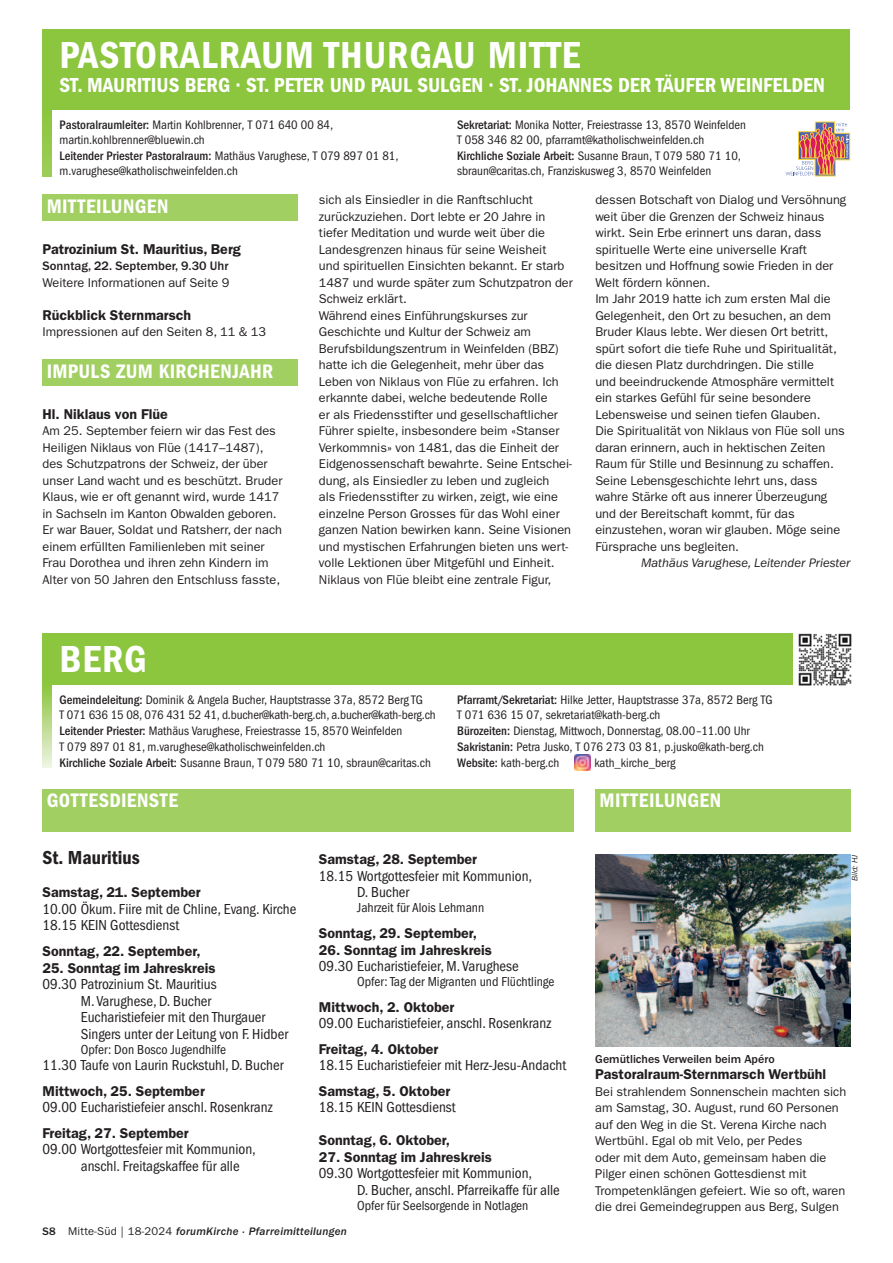
<style>
.page{position:relative;width:893px;height:1263px;background:#fff}
.page>*{position:absolute;margin:0;border:0;box-sizing:border-box;transform-origin:0 0}
.t1{font:39px "Franklin Gothic LT Pro Dm Cn";letter-spacing:.025em;color:#fff}
.t2{font:21px "Franklin Gothic LT Pro Dm Cn";color:#fff}
.t3{font:20.25px "Franklin Gothic LT Pro Dm Cn";letter-spacing:.015em;color:#fff}
.t4{font:19.5px "Franklin Gothic LT Pro Dm Cn";color:#231f20}
.t5{font:condensed 15px/16.5px "Franklin Gothic LT Pro";color:#231f20}
.t6{font:14.25px "Franklin Gothic LT Pro Dm";color:#231f20}
.t7{font:condensed 13.5px "Franklin Gothic LT Pro";color:#231f20}
.t8{font:12.75px/16.5px "Franklin Gothic LT Pro";color:#231f20}
.t9{font:condensed 12.75px/15.8px "Franklin Gothic LT Pro";color:#231f20}
.t10{font:italic 12.75px "Franklin Gothic LT Pro";color:#231f20}
.t11{font:500 12.75px "Franklin Gothic LT Pro";color:#231f20}
.t12{font:500 12px "Franklin Gothic LT Pro";color:#231f20}
.t13{font:italic 500 11.25px "Franklin Gothic LT Pro";letter-spacing:.025em;color:#231f20}
.t14{font:italic 8.25px "Franklin Gothic LT Pro";letter-spacing:.015em;color:#231f20}
.s1{font-weight:500}
.s2{font-style:normal}
.s3{font-weight:400;font-style:normal}
</style>
<div class="page">
<div style="left:43px;top:360px;width:255px;height:26px;background:#a2cf62"></div>
<div style="left:595px;top:789px;width:255px;height:42px;background:#a2cf62"></div>
<img style="left:595px;top:855px;width:255px;height:191px">
<div style="left:43px;top:789px;width:531px;height:42px;background:#a2cf62"></div>
<div style="left:43px;top:195px;width:255px;height:26px;background:#a2cf62"></div>
<div style="left:43px;top:110px;width:8px;height:67px;background:#95ca4c"></div>
<div style="left:43px;top:30px;width:807px;height:80px;background:#8bc63e"></div>
<svg style="left:786px;top:122px;width:64px;height:54px"></svg>
<svg style="left:43px;top:685px;width:8px;height:82px"></svg>
<div style="left:43px;top:634px;width:807px;height:51px;background:#8bc63e"></div>
<img style="left:574px;top:754px;width:17px;height:17px">
<div style="left:793px;top:632px;width:58px;height:54px;background:#fff"></div>
<img style="left:798px;top:633px;width:53px;height:53px">
<h1 class="t1" style="left:60px;top:33px;width:523px">PASTORALRAUM THURGAU MITTE</h1>
<h2 class="t2" style="left:60px;top:73px;width:767px">ST. MAURITIUS BERG · ST. PETER UND PAUL SULGEN · ST. JOHANNES DER TÄUFER WEINFELDEN</h2>
<p class="t9" style="left:60px;top:117px;width:340px;line-height:15.3px"><span class="s1">Pastoralraumleiter:</span> Martin Kohlbrenner, T 071 640 00 84, martin.kohlbrenner@bluewin.ch<br><span class="s1">Leitender Priester Pastoralraum:</span> Mathäus Varughese, T 079 897 01 81, m.varughese@katholischweinfelden.ch</p>
<p class="t9" style="left:457px;top:117px;width:290px;line-height:15.3px"><span class="s1">Sekretariat:</span> Monika Notter, Freiestrasse 13, 8570 Weinfelden T 058 346 82 00, pfarramt@katholischweinfelden.ch <span class="s1">Kirchliche Soziale Arbeit:</span> Susanne Braun, T 079 580 71 10, sbraun@caritas.ch, Franziskusweg 3, 8570 Weinfelden</p>
<h3 class="t3" style="left:47px;top:194px;width:58px">MITTE ILUNGEN</h3>
<p class="t6" style="left:43px;top:241px;width:200px">Patrozinium St. Mauritius, Berg</p>
<p class="t11" style="left:43px;top:259px;width:188px">Sonntag, 22. September, 9.30 Uhr</p>
<p class="t8" style="left:43px;top:274px;width:188px">Weitere Informationen auf Seite 9</p>
<p class="t6" style="left:43px;top:307px;width:150px">Rückblick Sternmarsch</p>
<p class="t8" style="left:43px;top:324px;width:225px">Impressionen auf den Seiten 8, 11 &amp; 13</p>
<h3 class="t3" style="left:47px;top:359px;width:228px">IMPULS ZUM KIRCHENJAHR</h3>
<p class="t6" style="left:43px;top:406px;width:127px">Hl. Niklaus von Flüe</p>
<p class="t8" style="left:43px;top:423px;width:241px">Am 25. September feiern wir das Fest des Heiligen Niklaus von Flüe (1417–1487), des Schutzpatrons der Schweiz, der über unser Land wacht und es beschützt. Bruder Klaus, wie er oft genannt wird, wurde 1417 in Sachseln im Kanton Obwalden geboren.<br>Er war Bauer, Soldat und Ratsherr, der nach einem erfüllten Familienleben mit seiner Frau Dorothea und ihren zehn Kindern im Alter von 50 Jahren den Entschluss fasste,</p>
<p class="t8" style="left:319px;top:192px;width:255px">sich als Einsiedler in die Ranftschlucht zurückzuziehen. Dort lebte er 20 Jahre in tiefer Meditation und wurde weit über die Landesgrenzen hinaus für seine Weisheit<br>und spirituellen Einsichten bekannt. Er starb 1487 und wurde später zum Schutzpatron der Schweiz erklärt.<br>Während eines Einführungskurses zur Geschichte und Kultur der Schweiz am Berufsbildungszentrum in Weinfelden (BBZ) hatte ich die Gelegenheit, mehr über das Leben von Niklaus von Flüe zu erfahren. Ich erkannte dabei, welche bedeutende Rolle<br>er als Friedensstifter und gesellschaftlicher Führer spielte, insbesondere beim «Stanser Verkommnis» von 1481, das die Einheit der Eidgenossenschaft bewahrte. Seine Entschei&shy;dung, als Einsiedler zu leben und zugleich<br>als Friedensstifter zu wirken, zeigt, wie eine einzelne Person Grosses für das Wohl einer ganzen Nation bewirken kann. Seine Visionen und mystischen Erfahrungen bieten uns wert&shy;volle Lektionen über Mitgefühl und Einheit.<br>Niklaus von Flüe bleibt eine zentrale Figur,</p>
<p class="t8" style="left:595px;top:192px;width:252px">dessen Botschaft von Dialog und Versöhnung weit über die Grenzen der Schweiz hinaus wirkt. Sein Erbe erinnert uns daran, dass spirituelle Werte eine universelle Kraft besitzen und Hoffnung sowie Frieden in der Welt fördern können.<br>Im Jahr 2019 hatte ich zum ersten Mal die Gelegenheit, den Ort zu besuchen, an dem Bruder Klaus lebte. Wer diesen Ort betritt, spürt sofort die tiefe Ruhe und Spiritualität, die diesen Platz durchdringen. Die stille<br>und beeindruckende Atmosphäre vermittelt ein starkes Gefühl für seine besondere Lebensweise und seinen tiefen Glauben.<br>Die Spiritualität von Niklaus von Flüe soll uns daran erinnern, auch in hektischen Zeiten Raum für Stille und Besinnung zu schaffen.<br>Seine Lebensgeschichte lehrt uns, dass wahre Stärke oft aus innerer Überzeugung und der Bereitschaft kommt, für das einzustehen, woran wir glauben. Möge seine Fürsprache uns begleiten.</p>
<p class="t10" style="left:641px;top:556px;width:211px">Mathäus Varughese, Leitender Priester</p>
<h1 class="t1" style="left:60px;top:637px;width:22px">BERG</h1>
<p class="t9" style="left:60px;top:692px;width:378px"><span class="s1">Gemeindeleitung:</span> Dominik &amp; Angela Bucher, Hauptstrasse 37a, 8572 Berg TG<br>T 071 636 15 08, 076 431 52 41, d.bucher@kath-berg.ch, a.bucher@kath-berg.ch <span class="s1">Leitender Priester:</span> Mathäus Varughese, Freiestrasse 15, 8570 Weinfelden<br>T 079 897 01 81, m.varughese@katholischweinfelden.ch<br><span class="s1">Kirchliche Soziale Arbeit:</span> Susanne Braun, T 079 580 71 10, sbraun@caritas.ch</p>
<p class="t9" style="left:457px;top:692px;width:317px"><span class="s1">Pfarramt/Sekretariat:</span> Hilke Jetter, Hauptstrasse 37a, 8572 Berg TG T 071 636 15 07, sekretariat@kath-berg.ch<br><span class="s1">Bürozeiten:</span> Dienstag, Mittwoch, Donnerstag, 08.00–11.00 Uhr <span class="s1">Sakristanin:</span> Petra Jusko, T 076 273 03 81, p.jusko@kath-berg.ch <span class="s1">Website:</span> kath-berg.ch</p>
<p class="t9" style="left:594px;top:755px;width:83px">kath_kirche_berg</p>
<h3 class="t3" style="left:47px;top:788px;width:28px">GOTTES</h3>
<h3 class="t3" style="left:109px;top:788px;width:21px">DIENSTE</h3>
<h3 class="t4" style="left:43px;top:847px;width:99px">ST. MAURITIUS</h3>
<p class="t6" style="left:43px;top:884px;width:160px">Samstag, 21. September</p>
<p class="t5" style="left:43px;top:901px;width:255px">10.00 Ökum. Fiire mit de Chline, Evang. Kirche<br>18.15 KEIN Gottesdienst</p>
<p class="t6" style="left:43px;top:943px;width:160px">Sonntag, 22. September,</p>
<p class="t6" style="left:43px;top:959px;width:175px">25. Sonntag im Jahreskreis</p>
<p class="t5" style="left:81px;top:976px;width:209px;text-indent:-38px">09.30 Patrozinium St. Mauritius<br>M. Varughese, D. Bucher Eucharistiefeier mit den Thurgauer Singers unter der Leitung von F. Hidber</p>
<p class="t7" style="left:81px;top:1041px;width:147px">Opfer: Don Bosco Jugendhilfe</p>
<p class="t5" style="left:43px;top:1057px;width:243px">11.30 Taufe von Laurin Ruckstuhl, D. Bucher</p>
<p class="t6" style="left:43px;top:1082px;width:164px">Mittwoch, 25. September</p>
<p class="t5" style="left:43px;top:1099px;width:232px">09.00 Eucharistiefeier anschl. Rosenkranz</p>
<p class="t6" style="left:43px;top:1124px;width:148px">Freitag, 27. September</p>
<p class="t5" style="left:81px;top:1141px;width:177px;text-indent:-38px">09.00 Wortgottesfeier mit Kommunion, anschl. Freitagskaffee für alle</p>
<p class="t6" style="left:319px;top:851px;width:160px">Samstag, 28. September</p>
<p class="t5" style="left:357px;top:868px;width:177px;text-indent:-38px">18.15 Wortgottesfeier mit Kommunion,<br>D. Bucher</p>
<p class="t7" style="left:357px;top:900px;width:129px">Jahrzeit für Alois Lehmann</p>
<p class="t6" style="left:319px;top:925px;width:160px">Sonntag, 29. September,</p>
<p class="t6" style="left:319px;top:941px;width:175px">26. Sonntag im Jahreskreis</p>
<p class="t5" style="left:319px;top:958px;width:201px">09.30 Eucharistiefeier, M. Varughese</p>
<p class="t7" style="left:357px;top:974px;width:199px">Opfer: Tag der Migranten und Flüchtlinge</p>
<p class="t6" style="left:319px;top:998px;width:137px">Mittwoch, 2. Oktober</p>
<p class="t5" style="left:319px;top:1015px;width:234px">09.00 Eucharistiefeier, anschl. Rosenkranz</p>
<p class="t6" style="left:319px;top:1040px;width:121px">Freitag, 4. Oktober</p>
<p class="t5" style="left:319px;top:1057px;width:249px">18.15 Eucharistiefeier mit Herz-Jesu-Andacht</p>
<p class="t6" style="left:319px;top:1082px;width:133px">Samstag, 5. Oktober</p>
<p class="t5" style="left:319px;top:1099px;width:138px">18.15 KEIN Gottesdienst</p>
<p class="t6" style="left:319px;top:1132px;width:133px">Sonntag, 6. Oktober,</p>
<p class="t6" style="left:319px;top:1148px;width:175px">27. Sonntag im Jahreskreis</p>
<p class="t5" style="left:357px;top:1165px;width:204px;text-indent:-38px">09.30 Wortgottesfeier mit Kommunion,<br>D. Bucher, anschl. Pfarreikaffe für alle</p>
<p class="t7" style="left:357px;top:1197px;width:173px">Opfer für Seelsorgende in Notlagen</p>
<p class="t13" style="left:43px;top:1225px;width:306px"><span class="s2">S8</span> <span class="s3">Mitte-Süd | 18-2024</span> forumKirche · Pfarreimitteilungen</p>
<h3 class="t3" style="left:600px;top:788px;width:58px">MITTE ILUNGEN</h3>
<p class="t14" style="left:850px;top:881px;width:29px;rotate:-90deg">Bild: HJ</p>
<p class="t12" style="left:595px;top:1052px;width:181px">Gemütliches Verweilen beim Apéro</p>
<p class="t6" style="left:595px;top:1066px;width:232px">Pastoralraum-Sternmarsch Wertbühl</p>
<p class="t8" style="left:595px;top:1083px;width:252px">Bei strahlendem Sonnenschein machten sich am Samstag, 30. August, rund 60 Personen auf den Weg in die St. Verena Kirche nach Wertbühl. Egal ob mit Velo, per Pedes<br>oder mit dem Auto, gemeinsam haben die Pilger einen schönen Gottesdienst mit Trompetenklängen gefeiert. Wie so oft, waren die drei Gemeindegruppen aus Berg, Sulgen</p>
</div>
